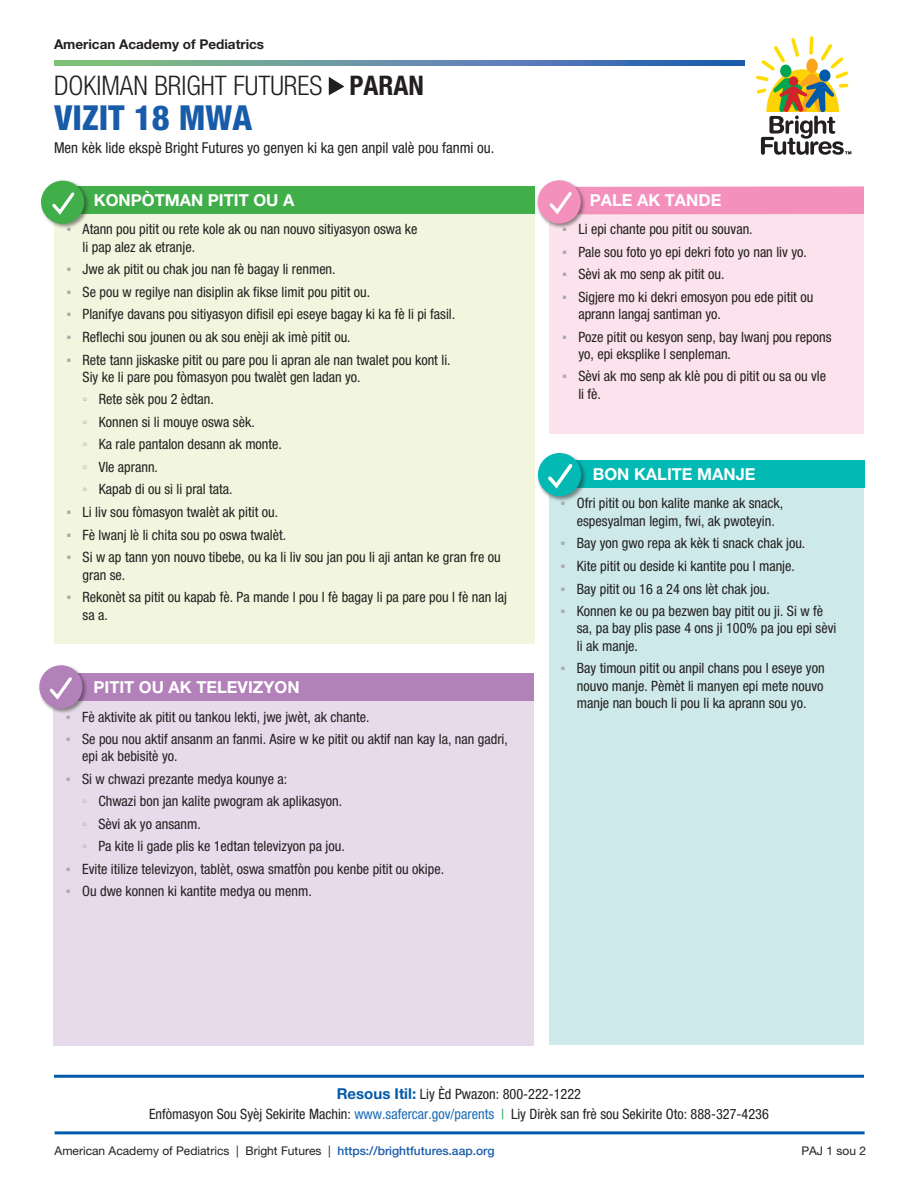
<style>
.page{position:relative;width:918px;height:1188px;background:#fff}
.page>*{position:absolute;margin:0;border:0;box-sizing:border-box;transform-origin:0 0}
.heading{font:800 condensed 34.5px "Helvetica Neue";color:#185ca9}
.heading-2{font:300 condensed 27px "Helvetica Neue";color:#231f20}
.New_White_heads{font:700 16.5px "Helvetica Neue LT Pro";color:#fff}
.t1{font:condensed 15px "Helvetica Neue";color:#231f20}
.t2{font:condensed 14.25px/17.4px "Helvetica Neue";color:#231f20}
.intro_line{font:700 13.5px "Helvetica Neue LT Pro";color:#231f20}
.list_helv{font:12px "Helvetica Neue";color:#231f20}
.s1{font-family:"Helvetica Neue LT Pro";font-weight:700}
.s2{font-family:"Arial";font-stretch:normal;color:#a8a9ad}
.s3{font-family:"Arial Narrow";font-stretch:normal;color:#a8a9ad}
.s4{font-family:"Helvetica Neue LT Pro";font-weight:700;font-stretch:normal;font-size:15px;color:#005baa}
.s5{color:#1a6bb3}
.s6{color:#1ca74f}
.s7{font-family:"Helvetica Neue LT Pro";font-weight:500;color:#185ca9}
</style>
<div class="page">
<div style="left:550px;top:189px;width:314px;height:245px;background:#fbdce9"></div>
<div style="left:550px;top:186px;width:314px;height:28px;background:#f390bc"></div>
<div style="left:536px;top:179px;width:51px;height:50px;background:#231f20;opacity:.5"></div>
<div style="left:538px;top:180px;width:43px;height:43px;background:#f390bc;border-radius:50%"></div>
<svg style="left:549px;top:192px;width:23px;height:23px"></svg>
<div style="left:54px;top:187px;width:481px;height:457px;background:#f0f5d8"></div>
<div style="left:54px;top:187px;width:481px;height:27px;background:#40ae49"></div>
<div style="left:40px;top:179px;width:50px;height:51px;background:#231f20;opacity:.5"></div>
<div style="left:41px;top:181px;width:43px;height:43px;background:#40ae49;border-radius:50%"></div>
<svg style="left:52px;top:192px;width:23px;height:23px"></svg>
<svg style="left:329px;top:77px;width:15px;height:18px"></svg>
<svg style="left:756px;top:36px;width:95px;height:119px"></svg>
<svg style="left:54px;top:60px;width:690px;height:5px;background:#5e8fa2"></svg>
<div style="left:53px;top:673px;width:481px;height:372px;background:#e7dbeb"></div>
<div style="left:53px;top:673px;width:481px;height:28px;background:#b281b9"></div>
<div style="left:38px;top:664px;width:50px;height:50px;background:#231f20;opacity:.5"></div>
<div style="left:39px;top:665px;width:43px;height:43px;background:#b281b9;border-radius:50%"></div>
<svg style="left:49px;top:677px;width:23px;height:23px"></svg>
<hr style="left:54px;top:1075px;width:810px;height:3px;background:#005baa">
<hr style="left:55px;top:1131px;width:810px;height:3px;background:#005baa">
<div style="left:550px;top:460px;width:314px;height:585px;background:#cde9e9"></div>
<div style="left:556px;top:461px;width:309px;height:27px;background:#03b9b4"></div>
<div style="left:537px;top:452px;width:50px;height:50px;background:#231f20;opacity:.5"></div>
<div style="left:538px;top:453px;width:43px;height:43px;background:#03b9b4;border-radius:50%"></div>
<svg style="left:548px;top:464px;width:25px;height:25px"></svg>
<p class="intro_line" style="left:54px;top:36px;width:212px">American Academy of Pediatrics</p>
<p class="heading-2" style="left:54px;top:70px;width:372px">DOKIMAN BRIGHT FUTURES <span class="s1">PARAN</span></p>
<p class="heading" style="left:54px;top:96px;width:200px">VIZIT 18 MWA</p>
<p class="t1" style="left:54px;top:139px;width:442px">Men kèk lide ekspè Bright Futures yo genyen ki ka gen anpil valè pou fanmi ou.</p>
<p class="New_White_heads" style="left:94px;top:190px;width:202px">KONPÒTMAN PITIT OU A</p>
<p class="t2" style="left:83px;top:221px;width:337px;text-indent:-16px"><span class="s2">▪</span> Atann pou pitit ou rete kole ak ou nan nouvo sitiyasyon oswa ke li pap alez ak etranje.</p>
<p class="t2" style="left:66px;top:260px;width:271px"><span class="s2">▪</span> Jwe ak pitit ou chak jou nan fè bagay li renmen.</p>
<p class="t2" style="left:66px;top:283px;width:305px"><span class="s2">▪</span> Se pou w regilye nan disiplin ak fikse limit pou pitit ou.</p>
<p class="t2" style="left:66px;top:306px;width:390px"><span class="s2">▪</span> Planifye davans pou sitiyasyon difisil epi eseye bagay ki ka fè li pi fasil.</p>
<p class="t2" style="left:66px;top:328px;width:286px"><span class="s2">▪</span> Reflechi sou jounen ou ak sou enèji ak imè pitit ou.</p>
<p class="t2" style="left:83px;top:351px;width:370px;text-indent:-16px"><span class="s2">▪</span> Rete tann jiskaske pitit ou pare pou li apran ale nan twalet pou kont li.<br>Siy ke li pare pou fòmasyon pou twalèt gen ladan yo.</p>
<p class="t2" style="left:83px;top:391px;width:133px"><span class="s3">◦</span> Rete sèk pou 2 èdtan.</p>
<p class="t2" style="left:83px;top:413px;width:174px"><span class="s3">◦</span> Konnen si li mouye oswa sèk.</p>
<p class="t2" style="left:83px;top:436px;width:201px"><span class="s3">◦</span> Ka rale pantalon desann ak monte.</p>
<p class="t2" style="left:83px;top:458px;width:77px"><span class="s3">◦</span> Vle aprann.</p>
<p class="t2" style="left:83px;top:481px;width:152px"><span class="s3">◦</span> Kapab di ou si li pral tata.</p>
<p class="t2" style="left:66px;top:503px;width:213px"><span class="s2">▪</span> Li liv sou fòmasyon twalèt ak pitit ou.</p>
<p class="t2" style="left:66px;top:526px;width:221px"><span class="s2">▪</span> Fè lwanj lè li chita sou po oswa twalèt.</p>
<p class="t2" style="left:83px;top:548px;width:420px;text-indent:-16px"><span class="s2">▪</span> Si w ap tann yon nouvo tibebe, ou ka li liv sou jan pou li aji antan ke gran fre ou gran se.</p>
<p class="t2" style="left:83px;top:588px;width:426px;text-indent:-16px"><span class="s2">▪</span> Rekonèt sa pitit ou kapab fè. Pa mande l pou l fè bagay li pa pare pou l fè nan laj sa a.</p>
<p class="New_White_heads" style="left:93px;top:677px;width:208px">PITIT OU AK TELEVIZYON</p>
<p class="t2" style="left:66px;top:708px;width:305px"><span class="s2">▪</span> Fè aktivite ak pitit ou tankou lekti, jwe jwèt, ak chante.</p>
<p class="t2" style="left:82px;top:730px;width:427px;text-indent:-16px"><span class="s2">▪</span> Se pou nou aktif ansanm an fanmi. Asire w ke pitit ou aktif nan kay la, nan gadri, epi ak bebisitè yo.</p>
<p class="t2" style="left:66px;top:770px;width:223px"><span class="s2">▪</span> Si w chwazi prezante medya kounye a:</p>
<p class="t2" style="left:82px;top:792px;width:262px"><span class="s3">◦</span> Chwazi bon jan kalite pwogram ak aplikasyon.</p>
<p class="t2" style="left:82px;top:815px;width:120px"><span class="s3">◦</span> Sèvi ak yo ansanm.</p>
<p class="t2" style="left:82px;top:837px;width:264px"><span class="s3">◦</span> Pa kite li gade plis ke 1edtan televizyon pa jou.</p>
<p class="t2" style="left:66px;top:860px;width:380px"><span class="s2">▪</span> Evite itilize televizyon, tablèt, oswa smatfòn pou kenbe pitit ou okipe.</p>
<p class="t2" style="left:66px;top:882px;width:247px"><span class="s2">▪</span> Ou dwe konnen ki kantite medya ou menm.</p>
<p class="New_White_heads" style="left:590px;top:190px;width:133px">PALE AK TANDE</p>
<p class="t2" style="left:562px;top:221px;width:192px"><span class="s2">▪</span> Li epi chante pou pitit ou souvan.</p>
<p class="t2" style="left:562px;top:243px;width:246px"><span class="s2">▪</span> Pale sou foto yo epi dekri foto yo nan liv yo.</p>
<p class="t2" style="left:562px;top:266px;width:164px"><span class="s2">▪</span> Sèvi ak mo senp ak pitit ou.</p>
<p class="t2" style="left:578px;top:288px;width:236px;text-indent:-16px"><span class="s2">▪</span> Sigjere mo ki dekri emosyon pou ede pitit ou aprann langaj santiman yo.</p>
<p class="t2" style="left:578px;top:328px;width:255px;text-indent:-16px"><span class="s2">▪</span> Poze pitit ou kesyon senp, bay lwanj pou repons yo, epi eksplike l senpleman.</p>
<p class="t2" style="left:578px;top:368px;width:249px;text-indent:-16px"><span class="s2">▪</span> Sèvi ak mo senp ak klè pou di pitit ou sa ou vle li fè.</p>
<p class="New_White_heads" style="left:593px;top:464px;width:164px">BON KALITE MANJE</p>
<p class="t2" style="left:561px;top:495px;width:224px;text-align:center"><span class="s2">▪</span> Ofri pitit ou bon kalite manke ak snack, espesyalman legim, fwi, ak pwoteyin.</p>
<p class="t2" style="left:561px;top:535px;width:246px"><span class="s2">▪</span> Bay yon gwo repa ak kèk ti snack chak jou.</p>
<p class="t2" style="left:561px;top:557px;width:236px"><span class="s2">▪</span> Kite pitit ou deside ki kantite pou l manje.</p>
<p class="t2" style="left:561px;top:580px;width:211px"><span class="s2">▪</span> Bay pitit ou 16 a 24 ons lèt chak jou.</p>
<p class="t2" style="left:577px;top:602px;width:261px;text-indent:-16px"><span class="s2">▪</span> Konnen ke ou pa bezwen bay pitit ou ji. Si w fè sa, pa bay plis pase 4 ons ji 100% pa jou epi sèvi li ak manje.</p>
<p class="t2" style="left:577px;top:660px;width:249px;text-align:justify;text-indent:-16px"><span class="s2">▪</span> Bay timoun pitit ou anpil chans pou l eseye yon nouvo manje. Pèmèt li manyen epi mete nouvo manje nan bouch li pou li ka aprann sou yo.</p>
<p class="t2" style="left:337px;top:1085px;width:246px"><span class="s4">Resous Itil:</span> Liy Èd Pwazon: 800-222-1222</p>
<p class="t2" style="left:149px;top:1105px;width:621px">Enfòmasyon Sou Syèj Sekirite Machin: <span class="s5">www.safercar.gov/parents</span> <span class="s6">|</span> Liy Dirèk san frè sou Sekirite Oto: 888-327-4236</p>
<p class="list_helv" style="left:55px;top:1143px;width:441px">American Academy of Pediatrics | Bright Futures | <span class="s7">https://brightfutures.aap.org</span></p>
<p class="list_helv" style="left:801px;top:1143px;width:66px">PAJ 1 sou 2</p>
</div>
